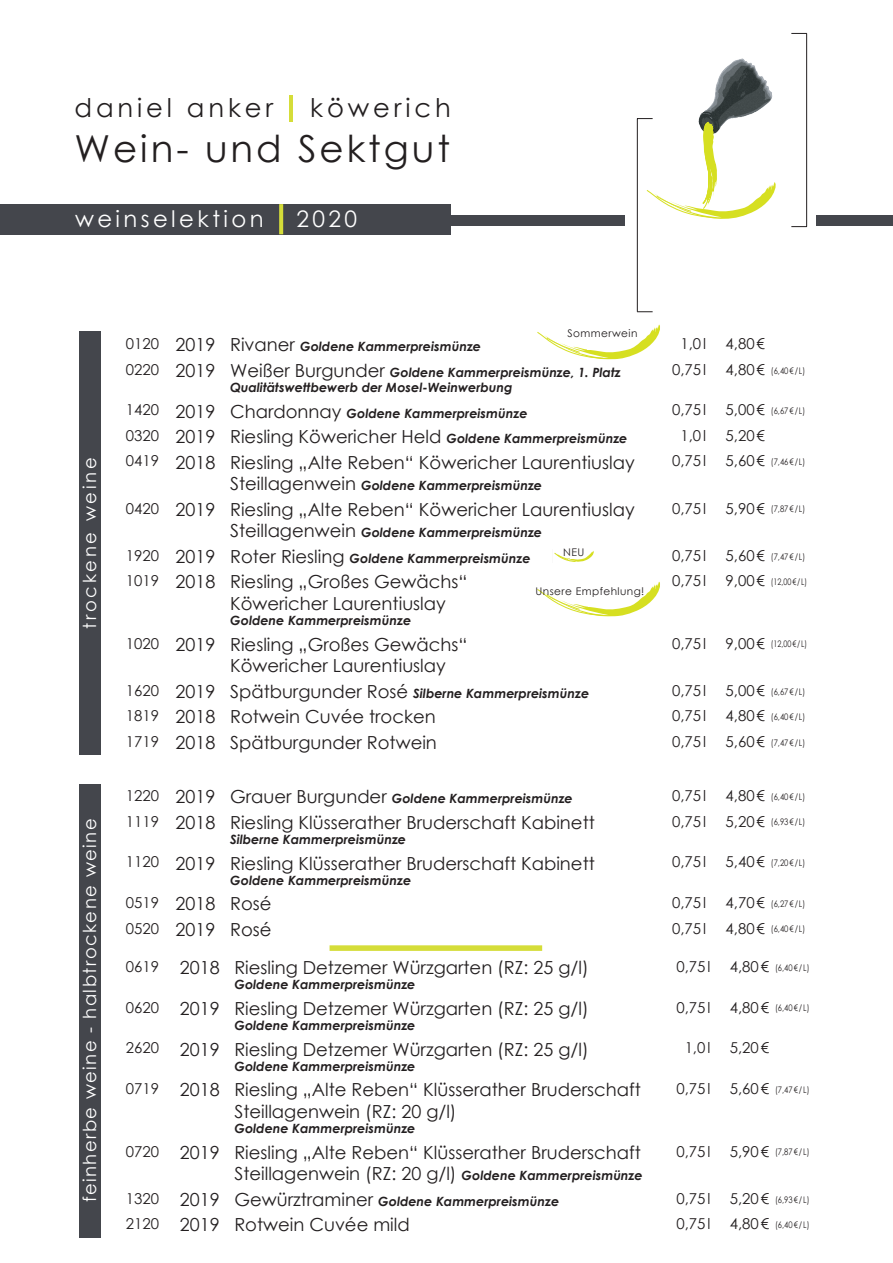
<style>
.page{position:relative;width:893px;height:1263px;background:#fff}
.page>*{position:absolute;margin:0;border:0;box-sizing:border-box;transform-origin:0 0}
.t1{font:37.2px "Century Gothic";letter-spacing:.08em;color:#231f20}
.t2{font:25.8px "Century Gothic";letter-spacing:.15em;color:#231f20}
.t3{font:22.8px "Century Gothic";letter-spacing:.15em;color:#fff}
.t4{font:18px/21.6px "Century Gothic";color:#231f20}
.t5{font:18px "Century Gothic";letter-spacing:.08em;color:#fff}
.t6{font:18px "Century Gothic";letter-spacing:.15em;color:#fff}
.t7{font:15px "Century Gothic";letter-spacing:.065em;color:#231f20}
.t8{font:italic 700 12.75px/15.3px "Century Gothic";color:#231f20;text-align:center}
.t9{font:10.5px "Century Gothic";letter-spacing:.04em;color:#231f20}
.t10{font:9px "Century Gothic";color:#231f20;scale:.85 1}
.t11{font:9px "Century Gothic";color:#231f20;scale:.8 1}
.s1{font-weight:400;font-style:normal;font-size:18px}
.s2{font-size:15px}
.s3{font-weight:700;font-style:italic;font-size:12.75px}
</style>
<div class="page">
<img style="left:699px;top:58px;width:74px;height:60px">
<hr style="left:637px;top:119px;width:1px;height:193px;background:#231f20">
<svg style="left:637px;top:311px;width:16px;height:1px"></svg>
<svg style="left:791px;top:226px;width:15px;height:1px"></svg>
<hr style="left:806px;top:33px;width:1px;height:194px;background:#231f20">
<svg style="left:791px;top:33px;width:16px;height:1px"></svg>
<svg style="left:637px;top:118px;width:139px;height:122px"></svg>
<div style="left:393px;top:215px;width:232px;height:10px;background:#44464c"></div>
<div style="left:816px;top:215px;width:77px;height:10px;background:#44464c"></div>
<div style="left:79px;top:332px;width:21px;height:423px;background:#44464c"></div>
<div style="left:79px;top:784px;width:21px;height:453px;background:#44464c"></div>
<div style="left:0;top:204px;width:451px;height:30px;background:#44464c"></div>
<svg style="left:279px;top:204px;width:4px;height:30px"></svg>
<hr style="left:289px;top:95px;width:4px;height:26px;background:#d5dd39">
<div style="left:330px;top:945px;width:212px;height:6px;background:#d5dd39"></div>
<svg style="left:537px;top:581px;width:123px;height:36px"></svg>
<div style="left:588px;top:599px;width:13px;height:7px;background:#fff"></div>
<svg style="left:537px;top:324px;width:123px;height:36px"></svg>
<div style="left:587px;top:343px;width:13px;height:6px;background:#fff"></div>
<svg style="left:554px;top:551px;width:40px;height:11px"></svg>
<h2 class="t2" style="left:74px;top:89px;width:200px">daniel anker</h2>
<h2 class="t2" style="left:310px;top:89px;width:142px">köwerich</h2>
<h1 class="t1" style="left:74px;top:122px;width:377px">Wein- und Sektgut</h1>
<p class="t3" style="left:75px;top:203px;width:190px">weinselektion</p>
<p class="t3" style="left:296px;top:203px;width:62px">2020</p>
<p class="t6" style="left:77px;top:629px;width:173px;rotate:-90deg">trockene weine</p>
<p class="t5" style="left:77px;top:1202px;width:385px;rotate:-90deg">feinherbe weine - halbtrockene weine</p>
<p class="t9" style="left:568px;top:326px;width:71px">Sommerwein</p>
<p class="t8" style="left:126px;top:339px;width:357px"><sup>0120</sup> <span class="s1">2019 Rivaner</span> Goldene Kammerpreismünze</p>
<p class="t7" style="left:680px;top:333px;width:27px">1,0l</p>
<p class="t7" style="left:726px;top:333px;width:41px">4,80€</p>
<p class="t8" style="left:126px;top:364px;width:496px"><sup>0220</sup> <span class="s1">2019 Weißer Burgunder</span> Goldene Kammerpreismünze, 1. Platz<br>Qualitätswettbewerb der Mosel-Weinwerbung</p>
<p class="t7" style="left:672px;top:359px;width:35px">0,75l</p>
<p class="t10" style="left:726px;top:364px;width:95px"><span class="s2">4,80€</span> (6,40€/ L)</p>
<p class="t8" style="left:126px;top:405px;width:403px"><sup>1420</sup> <span class="s1">2019 Chardonnay</span> Goldene Kammerpreismünze</p>
<p class="t7" style="left:672px;top:400px;width:35px">0,75l</p>
<p class="t10" style="left:726px;top:405px;width:95px"><span class="s2">5,00€</span> (6,67€/ L)</p>
<p class="t4" style="left:126px;top:426px;width:503px"><span class="s2">0320</span> 2019 Riesling Köwericher Held <span class="s3">Goldene Kammerpreismünze</span></p>
<p class="t7" style="left:680px;top:425px;width:27px">1,0l</p>
<p class="t7" style="left:726px;top:425px;width:41px">5,20€</p>
<p class="t4" style="left:126px;top:451px;width:510px"><span class="s2">0419</span> 2018 Riesling „Alte Reben“ Köwericher Laurentiuslay</p>
<p class="t8" style="left:230px;top:477px;width:313px"><span class="s1">Steillagenwein</span> Goldene Kammerpreismünze</p>
<p class="t7" style="left:672px;top:451px;width:35px">0,75l</p>
<p class="t10" style="left:726px;top:456px;width:95px"><span class="s2">5,60€</span> (7,46€/ L)</p>
<p class="t4" style="left:126px;top:498px;width:510px"><span class="s2">0420</span> 2019 Riesling „Alte Reben“ Köwericher Laurentiuslay</p>
<p class="t8" style="left:230px;top:525px;width:313px"><span class="s1">Steillagenwein</span> Goldene Kammerpreismünze</p>
<p class="t7" style="left:672px;top:498px;width:35px">0,75l</p>
<p class="t10" style="left:726px;top:503px;width:95px"><span class="s2">5,90€</span> (7,87€/ L)</p>
<p class="t9" style="left:563px;top:545px;width:23px">NEU</p>
<p class="t8" style="left:126px;top:550px;width:406px"><sup>1920</sup> <span class="s1">2019 Roter Riesling</span> Goldene Kammerpreismünze</p>
<p class="t7" style="left:672px;top:545px;width:35px">0,75l</p>
<p class="t10" style="left:726px;top:550px;width:95px"><span class="s2">5,60€</span> (7,47€/ L)</p>
<p class="t4" style="left:230px;top:571px;width:239px;text-indent:-104px"><span class="s2">1019</span> 2018 Riesling „Großes Gewächs“<br>Köwericher Laurentiuslay</p>
<p class="t8" style="left:230px;top:612px;width:183px">Goldene Kammerpreismünze</p>
<p class="t7" style="left:672px;top:570px;width:35px">0,75l</p>
<p class="t11" style="left:726px;top:575px;width:104px"><span class="s2">9,00€</span> (12,00€/ L)</p>
<p class="t9" style="left:535px;top:583px;width:110px">Unsere Empfehlung!</p>
<p class="t4" style="left:230px;top:633px;width:239px;text-indent:-104px"><span class="s2">1020</span> 2019 Riesling „Großes Gewächs“<br>Köwericher Laurentiuslay</p>
<p class="t7" style="left:672px;top:633px;width:35px">0,75l</p>
<p class="t11" style="left:726px;top:638px;width:104px"><span class="s2">9,00€</span> (12,00€/ L)</p>
<p class="t8" style="left:126px;top:685px;width:465px"><sup>1620</sup> <span class="s1">2019 Spätburgunder Rosé</span> Silberne Kammerpreismünze</p>
<p class="t7" style="left:672px;top:680px;width:35px">0,75l</p>
<p class="t10" style="left:726px;top:685px;width:95px"><span class="s2">5,00€</span> (6,67€/ L)</p>
<p class="t4" style="left:126px;top:706px;width:311px"><span class="s2">1819</span> 2018 Rotwein Cuvée trocken</p>
<p class="t7" style="left:672px;top:705px;width:35px">0,75l</p>
<p class="t10" style="left:726px;top:710px;width:95px"><span class="s2">4,80€</span> (6,40€/ L)</p>
<p class="t4" style="left:126px;top:731px;width:312px"><span class="s2">1719</span> 2018 Spätburgunder Rotwein</p>
<p class="t7" style="left:672px;top:731px;width:35px">0,75l</p>
<p class="t10" style="left:726px;top:736px;width:95px"><span class="s2">5,60€</span> (7,47€/ L)</p>
<p class="t8" style="left:126px;top:790px;width:448px"><sup>1220</sup> <span class="s1">2019 Grauer Burgunder</span> Goldene Kammerpreismünze</p>
<p class="t7" style="left:672px;top:785px;width:35px">0,75l</p>
<p class="t10" style="left:726px;top:790px;width:95px"><span class="s2">4,80€</span> (6,40€/ L)</p>
<p class="t4" style="left:126px;top:811px;width:470px"><span class="s2">1119</span> 2018 Riesling Klüsserather Bruderschaft Kabinett</p>
<p class="t8" style="left:230px;top:831px;width:177px">Silberne Kammerpreismünze</p>
<p class="t7" style="left:672px;top:811px;width:35px">0,75l</p>
<p class="t10" style="left:726px;top:816px;width:95px"><span class="s2">5,20€</span> (6,93€/ L)</p>
<p class="t4" style="left:126px;top:852px;width:470px"><span class="s2">1120</span> 2019 Riesling Klüsserather Bruderschaft Kabinett</p>
<p class="t8" style="left:230px;top:872px;width:183px">Goldene Kammerpreismünze</p>
<p class="t7" style="left:672px;top:851px;width:35px">0,75l</p>
<p class="t10" style="left:726px;top:857px;width:95px"><span class="s2">5,40€</span> (7,20€/ L)</p>
<p class="t4" style="left:126px;top:893px;width:147px"><span class="s2">0519</span> 2018 Rosé</p>
<p class="t7" style="left:672px;top:892px;width:35px">0,75l</p>
<p class="t10" style="left:726px;top:897px;width:95px"><span class="s2">4,70€</span> (6,27€/ L)</p>
<p class="t4" style="left:126px;top:918px;width:147px"><span class="s2">0520</span> 2019 Rosé</p>
<p class="t7" style="left:672px;top:918px;width:35px">0,75l</p>
<p class="t10" style="left:726px;top:923px;width:95px"><span class="s2">4,80€</span> (6,40€/ L)</p>
<p class="t4" style="left:126px;top:956px;width:464px"><span class="s2">0619</span> 2018 Riesling Detzemer Würzgarten (RZ: 25 g/l)</p>
<p class="t8" style="left:234px;top:976px;width:183px">Goldene Kammerpreismünze</p>
<p class="t7" style="left:676px;top:956px;width:35px">0,75l</p>
<p class="t10" style="left:730px;top:961px;width:95px"><span class="s2">4,80€</span> (6,40€/ L)</p>
<p class="t4" style="left:126px;top:997px;width:464px"><span class="s2">0620</span> 2019 Riesling Detzemer Würzgarten (RZ: 25 g/l)</p>
<p class="t8" style="left:234px;top:1017px;width:183px">Goldene Kammerpreismünze</p>
<p class="t7" style="left:676px;top:997px;width:35px">0,75l</p>
<p class="t10" style="left:730px;top:1002px;width:95px"><span class="s2">4,80€</span> (6,40€/ L)</p>
<p class="t4" style="left:126px;top:1038px;width:464px"><span class="s2">2620</span> 2019 Riesling Detzemer Würzgarten (RZ: 25 g/l)</p>
<p class="t8" style="left:234px;top:1058px;width:183px">Goldene Kammerpreismünze</p>
<p class="t7" style="left:685px;top:1037px;width:27px">1,0l</p>
<p class="t7" style="left:730px;top:1037px;width:41px">5,20€</p>
<p class="t4" style="left:234px;top:1079px;width:408px;text-indent:-108px"><span class="s2">0719</span> 2018 Riesling „Alte Reben“ Klüsserather Bruderschaft<br>Steillagenwein (RZ: 20 g/l)</p>
<p class="t8" style="left:234px;top:1120px;width:183px">Goldene Kammerpreismünze</p>
<p class="t7" style="left:676px;top:1078px;width:35px">0,75l</p>
<p class="t10" style="left:730px;top:1083px;width:95px"><span class="s2">5,60€</span> (7,47€/ L)</p>
<p class="t4" style="left:126px;top:1141px;width:518px;text-align:right"><span class="s2">0720</span> 2019 Riesling „Alte Reben“ Klüsserather Bruderschaft<br>Steillagenwein (RZ: 20 g/l) <span class="s3">Goldene Kammerpreismünze</span></p>
<p class="t7" style="left:676px;top:1141px;width:35px">0,75l</p>
<p class="t10" style="left:730px;top:1146px;width:95px"><span class="s2">5,90€</span> (7,87€/ L)</p>
<p class="t8" style="left:126px;top:1193px;width:435px"><sup>1320</sup> <span class="s1">2019 Gewürztraminer</span> Goldene Kammerpreismünze</p>
<p class="t7" style="left:676px;top:1188px;width:35px">0,75l</p>
<p class="t10" style="left:730px;top:1193px;width:95px"><span class="s2">5,20€</span> (6,93€/ L)</p>
<p class="t4" style="left:126px;top:1214px;width:285px"><span class="s2">2120</span> 2019 Rotwein Cuvée mild</p>
<p class="t7" style="left:676px;top:1213px;width:35px">0,75l</p>
<p class="t10" style="left:730px;top:1218px;width:95px"><span class="s2">4,80€</span> (6,40€/ L)</p>
</div>
